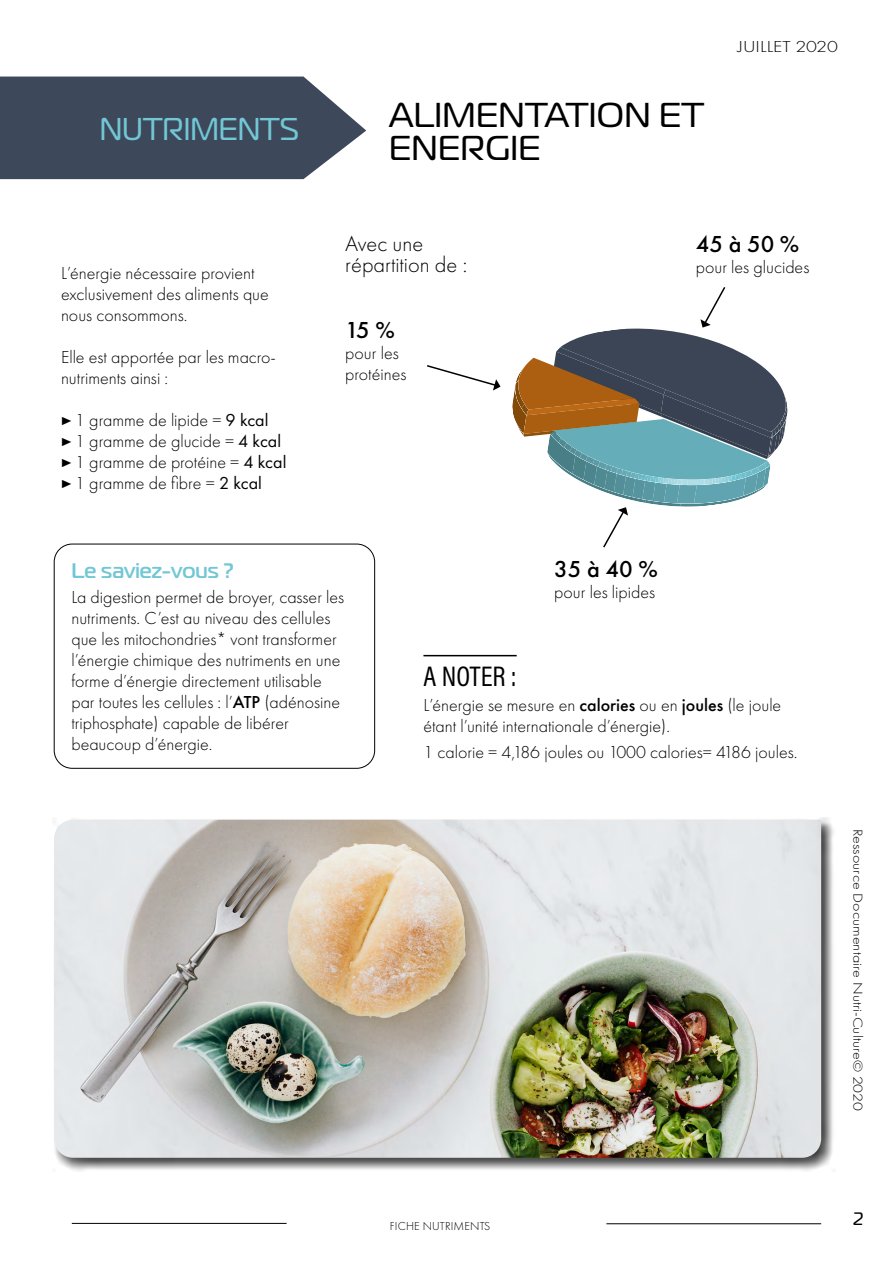
<style>
.page{position:relative;width:893px;height:1263px;background:#fff}
.page>*{position:absolute;margin:0;border:0;box-sizing:border-box;transform-origin:0 0}
.New_titre_fiche{font:34.5px/33px "Magistral";letter-spacing:.01em;color:#000}
.N__Fiche{font:31.5px "Magistral";color:#72c7d5;scale:.94 1}
.Sous-titre_MAJ_Filet{font:28.5px "Acumin Pro Cond";color:#000}
.Body{font:500 24px "Futura PT";color:#000}
.Body-2{font:300 22.5px/21px "Futura PT";color:#000}
.Body-3{font:500 21px "Magistral";color:#72c7d5}
.Body-4{font:300 18px/21px "Futura PT";color:#000}
.t1{font:18px "Magistral";color:#000}
.t2{font:300 16.5px "Futura PT";color:#000;scale:1.2 1}
.t3{font:300 13.5px "Futura PT";color:#000;scale:1.2 1}
.t4{font:300 12px "Futura PT";letter-spacing:.01em;color:#000}
.s1{font-family:"Acumin Pro Cond"}
.s2{font-weight:400}
.s3{font-weight:500}
</style>
<div class="page">
<hr style="left:72px;top:1223px;width:215px;height:1px;background:#000">
<hr style="left:606px;top:1223px;width:215px;height:1px;background:#000">
<svg style="left:0;top:77px;width:366px;height:102px;background:#4c5768"></svg>
<hr style="left:423px;top:655px;width:94px;height:1px;background:#000">
<svg style="left:427px;top:365px;width:74px;height:25px"></svg>
<svg style="left:512px;top:287px;width:276px;height:261px"></svg>
<div style="left:54px;top:544px;width:321px;height:224px;border:1px solid #000;border-radius:18px"></div>
<div style="left:52px;top:818px;width:783px;height:354px;background:#000;opacity:.75"></div>
<img style="left:54px;top:820px;width:767px;height:338px">
<p class="N__Fiche" style="left:100px;top:110px;width:214px">NUTRIMENTS</p>
<p class="New_titre_fiche" style="left:389px;top:98px;width:316px">ALIMENTATION ET<br>ENERGIE</p>
<p class="t2" style="left:738px;top:37px;width:85px">JUILLET 2020</p>
<p class="Body-4" style="left:61px;top:262px;width:209px">L’énergie nécessaire provient exclusivement des aliments que nous consommons.</p>
<p class="Body-4" style="left:61px;top:346px;width:216px">Elle est apportée par les macro&shy;nutriments ainsi :</p>
<p class="Body-4" style="left:61px;top:409px;width:209px"><span class="s1">▶</span> 1 gramme de lipide = <span class="s2">9 kcal</span></p>
<p class="Body-4" style="left:61px;top:430px;width:222px"><span class="s1">▶</span> 1 gramme de glucide = <span class="s2">4 kcal</span></p>
<p class="Body-4" style="left:61px;top:451px;width:227px"><span class="s1">▶</span> 1 gramme de protéine = <span class="s2">4 kcal</span></p>
<p class="Body-4" style="left:61px;top:472px;width:202px"><span class="s1">▶</span> 1 gramme de fibre = <span class="s2">2 kcal</span></p>
<p class="Body-2" style="left:345px;top:233px;width:123px">Avec une répartition de :</p>
<p class="Body" style="left:345px;top:315px;width:51px">15 %</p>
<p class="Body-4" style="left:345px;top:343px;width:63px">pour les protéines</p>
<p class="Body" style="left:696px;top:230px;width:105px">45 à 50 %</p>
<p class="Body-4" style="left:696px;top:257px;width:115px">pour les glucides</p>
<p class="Body-3" style="left:71px;top:558px;width:164px">Le saviez-vous ?</p>
<p class="Body-4" style="left:71px;top:587px;width:274px">La digestion permet de broyer, casser les nutriments. C’est au niveau des cellules que les mitochondries* vont transformer l’énergie chimique des nutriments en une forme d’énergie directement utilisable par toutes les cellules : l’<span class="s3">ATP</span> (adénosine triphosphate) capable de libérer beaucoup d’énergie.</p>
<p class="Body" style="left:554px;top:554px;width:105px">35 à 40 %</p>
<p class="Body-4" style="left:554px;top:582px;width:102px">pour les lipides</p>
<p class="Sous-titre_MAJ_Filet" style="left:423px;top:658px;width:95px">A NOTER :</p>
<p class="Body-4" style="left:423px;top:695px;width:359px">L’énergie se mesure en <span class="s3">calories</span> ou en <span class="s3">joules</span> (le joule étant l’unité internationale d’énergie).</p>
<p class="Body-4" style="left:423px;top:741px;width:375px">1 calorie = 4,186 joules ou 1000 calories= 4186 joules.</p>
<p class="t3" style="left:865px;top:829px;width:236px;rotate:90deg">Ressource Documentaire Nutri-Culture© 2020</p>
<p class="t4" style="left:390px;top:1219px;width:102px">FICHE NUTRIMENTS</p>
<p class="t1" style="left:853px;top:1207px;width:12px">2</p>
</div>
